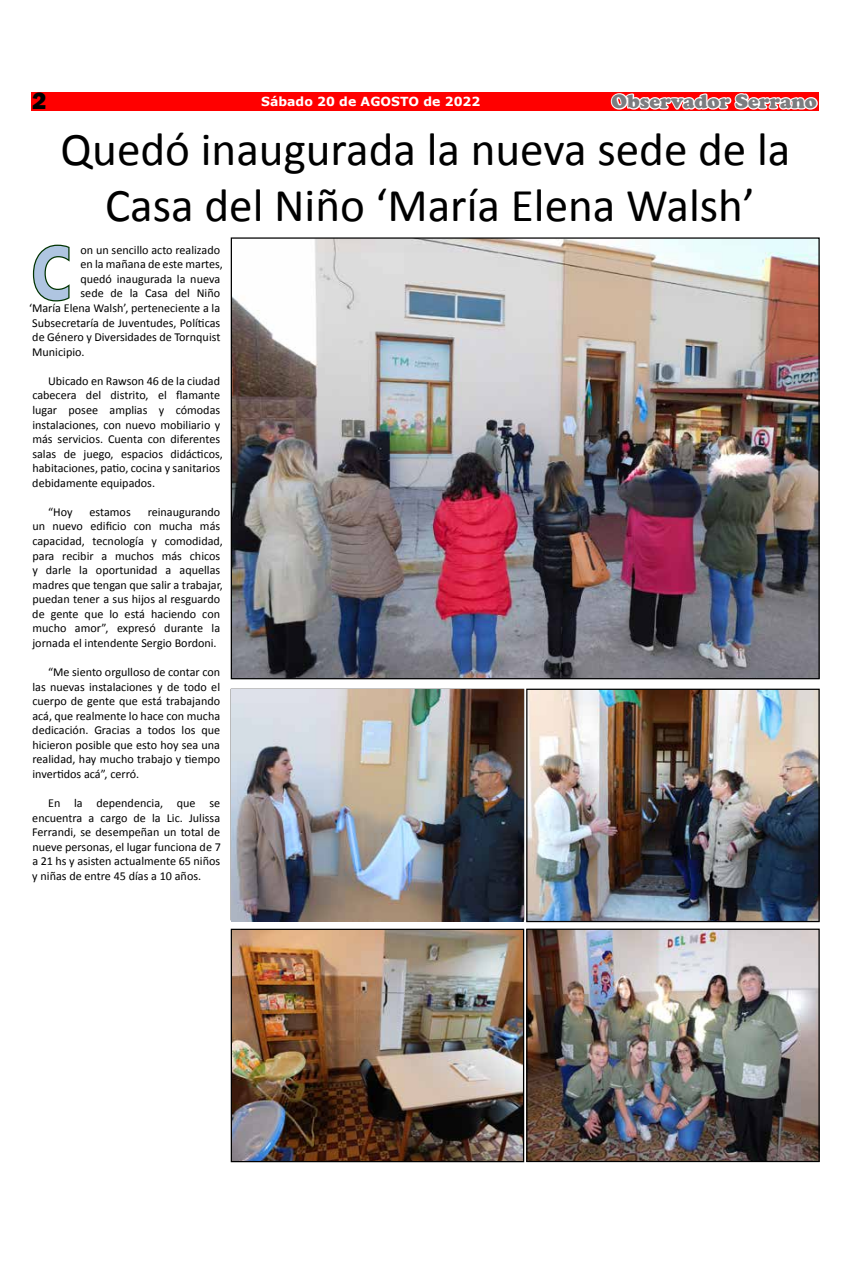
<style>
.page{position:relative;width:851px;height:1276px;background:#fff}
.page>*{position:absolute;margin:0;border:0;box-sizing:border-box;transform-origin:0 0}
.t1{font:700 75px "Ebrima";color:#afc5e1;scale:.83 1}
.t2{font:47.12px/56.5px "Calibri";color:#000;text-align:center}
.t3{font:800 24.62px "Franklin Gothic";color:#000}
.t4{font:900 20px "Cooper";color:#7c7d80}
.t5{font:700 12.5px "Verdana";color:#fff}
.t6{font:12.12px/14.5px "Calibri";color:#000}
</style>
<div class="page">
<div style="left:32px;top:92px;width:787px;height:18px;background:#f00"></div>
<svg style="left:609px;top:93px;width:210px;height:18px"></svg>
<svg style="left:32px;top:244px;width:38px;height:58px"></svg>
<img style="left:233px;top:239px;width:584px;height:438px">
<img style="left:231px;top:689px;width:292px;height:232px">
<img style="left:528px;top:690px;width:289px;height:230px">
<div style="left:526px;top:688px;width:293px;height:234px;border:1px solid #000"></div>
<img style="left:233px;top:930px;width:289px;height:230px">
<div style="left:231px;top:928px;width:293px;height:234px;border:1px solid #000"></div>
<img style="left:528px;top:930px;width:289px;height:230px">
<div style="left:526px;top:928px;width:293px;height:234px;border:1px solid #000"></div>
<h3 class="t3" style="left:32px;top:85px;width:16px">2</h3>
<p class="t5" style="left:261px;top:93px;width:220px">Sábado 20 de AGOSTO de 2022</p>
<h3 class="t4" style="left:611px;top:90px;width:207px">Observador Serrano</h3>
<h2 class="t2" style="left:60px;top:121px;width:731px">Quedó inaugurada la nueva sede de la<br>Casa del Niño ‘María Elena Walsh’</h2>
<p class="t6" style="left:80px;top:242px;width:141px">on un sencillo acto realizado</p>
<p class="t6" style="left:80px;top:257px;width:144px">en la mañana de este martes,</p>
<p class="t6" style="left:80px;top:271px;width:141px">quedó inaugurada la nueva</p>
<p class="t6" style="left:81px;top:286px;width:141px">sede de la Casa del Niño</p>
<p class="t6" style="left:29px;top:301px;width:193px">‘María Elena Walsh’, perteneciente a la</p>
<p class="t6" style="left:32px;top:315px;width:189px">Subsecretaría de Juventudes, Políticas</p>
<p class="t6" style="left:32px;top:330px;width:190px">de Género y Diversidades de Tornquist</p>
<p class="t6" style="left:32px;top:344px;width:54px">Municipio.</p>
<p class="t6" style="left:32px;top:374px;width:192px;text-indent:16px">Ubicado en Rawson 46 de la ciudad cabecera del distrito, el flamante lugar posee amplias y cómodas instalaciones, con nuevo mobiliario y más servicios. Cuenta con diferentes salas de juego, espacios didácticos, habitaciones, patio, cocina y sanitarios debidamente equipados.</p>
<p class="t6" style="left:48px;top:505px;width:26px">“Hoy</p>
<p class="t6" style="left:89px;top:505px;width:43px">estamos</p>
<h1 class="t1" style="left:32px;top:217px;width:48px">C</h1>
<p class="t6" style="left:32px;top:505px;width:192px;text-indent:115px">reinaugurando un nuevo edificio con mucha más capacidad, tecnología y comodidad, para recibir a muchos más chicos y darle la oportunidad a aquellas madres que tengan que salir a trabajar, puedan tener a sus hijos al resguardo de gente que lo está haciendo con mucho amor”, expresó durante la jornada el intendente Sergio Bordoni.</p>
<p class="t6" style="left:32px;top:665px;width:189px;text-align:justify;text-indent:16px">“Me siento orgulloso de contar con las nuevas instalaciones y de todo el cuerpo de gente que está trabajando acá, que realmente lo hace con mucha dedicación. Gracias a todos los que hicieron posible que esto hoy sea una realidad, hay mucho trabajo y tiempo invertidos acá”, cerró.</p>
<p class="t6" style="left:32px;top:796px;width:190px;text-align:justify;text-indent:16px">En la dependencia, que se encuentra a cargo de la Lic. Julissa Ferrandi, se desempeñan un total de nueve personas, el lugar funciona de 7 a 21 hs y asisten actualmente 65 niños y niñas de entre 45 días a 10 años.</p>
</div>
